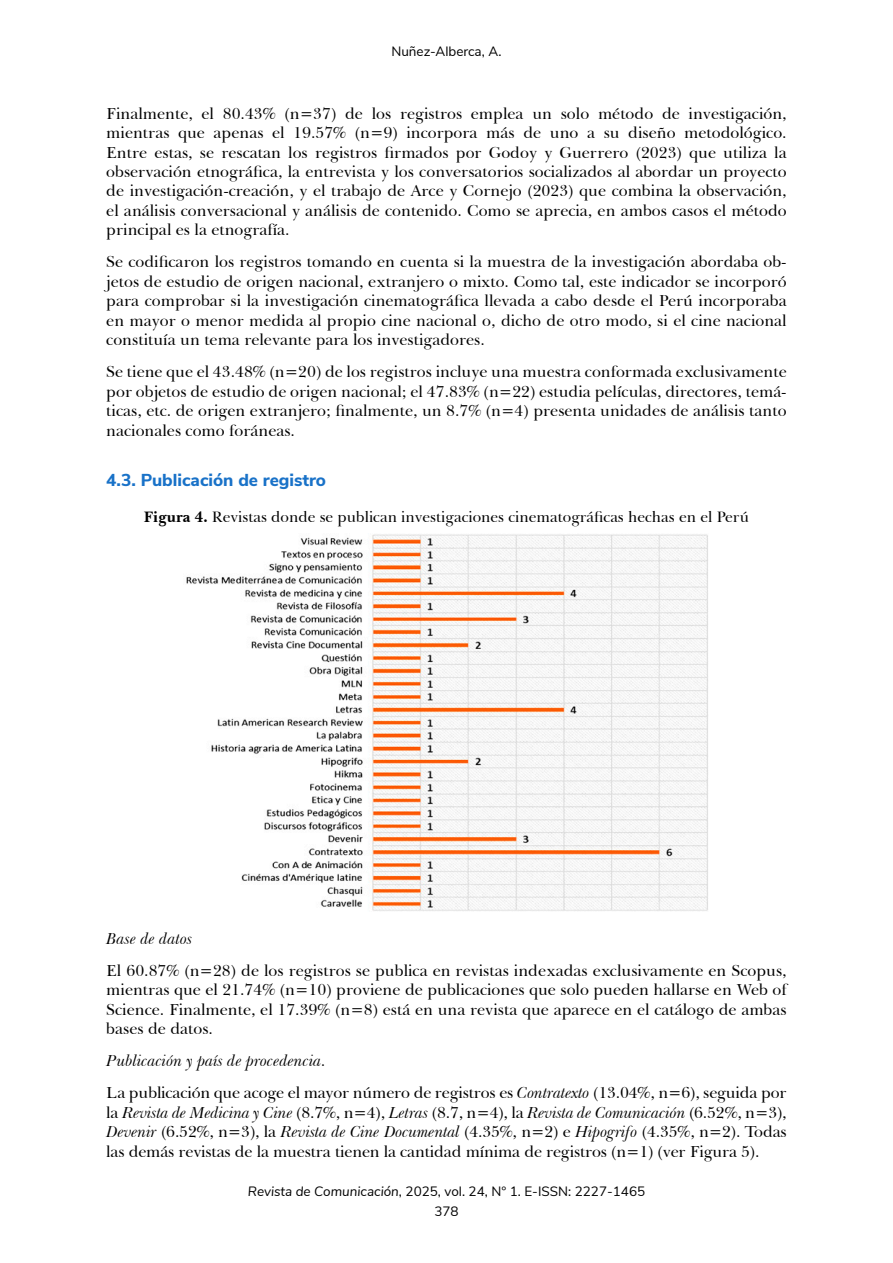
<style>
.page{position:relative;width:893px;height:1263px;background:#fff}
.page>*{position:absolute;margin:0;border:0;box-sizing:border-box;transform-origin:0 0}
.Subtítulo_2{font:800 17.25px "Nunito Sans";color:#1972c8}
.Texto{font:16.2px/19.5px "Baskerville BT";color:#000;text-align:justify}
.Texto-2{font:italic 16.2px "Baskerville BT";color:#000}
.Tabla-título{font:15.45px "Baskerville BT";color:#000}
.t1{font:13.5px/20.4px "Nunito Sans";color:#000;text-align:center}
.s1{font-weight:700}
.s2{font-style:italic}
</style>
<div class="page">
<img style="left:186px;top:534px;width:522px;height:377px">
<p class="t1" style="left:391px;top:40px;width:112px">Nuñez-Alberca, A.</p>
<p class="Texto" style="left:106px;top:103px;width:682px">Finalmente, el 80.43% (n=37) de los registros emplea un solo método de investigación, mientras que apenas el 19.57% (n=9) incorpora más de uno a su diseño metodológico.<br>Entre estas, se rescatan los registros firmados por Godoy y Guerrero (2023) que utiliza la observación etnográfica, la entrevista y los conversatorios socializados al abordar un proyecto de investigación-creación, y el trabajo de Arce y Cornejo (2023) que combina la observación, el análisis conversacional y análisis de contenido. Como se aprecia, en ambos casos el método principal es la etnografía.</p>
<p class="Texto" style="left:106px;top:252px;width:682px">Se codificaron los registros tomando en cuenta si la muestra de la investigación abordaba ob&shy;jetos de estudio de origen nacional, extranjero o mixto. Como tal, este indicador se incorporó para comprobar si la investigación cinematográfica llevada a cabo desde el Perú incorporaba en mayor o menor medida al propio cine nacional o, dicho de otro modo, si el cine nacional constituía un tema relevante para los investigadores.</p>
<p class="Texto" style="left:106px;top:362px;width:682px">Se tiene que el 43.48% (n=20) de los registros incluye una muestra conformada exclusivamente por objetos de estudio de origen nacional; el 47.83% (n=22) estudia películas, directores, temá&shy;ticas, etc. de origen extranjero; finalmente, un 8.7% (n=4) presenta unidades de análisis tanto nacionales como foráneas.</p>
<p class="Subtítulo_2" style="left:106px;top:468px;width:221px">4.3. Publicación de registro</p>
<p class="Tabla-título" style="left:144px;top:506px;width:607px"><span class="s1">Figura 4.</span> Revistas donde se publican investigaciones cinematográficas hechas en el Perú</p>
<p class="Texto-2" style="left:106px;top:927px;width:88px">Base de datos</p>
<p class="Texto" style="left:106px;top:960px;width:682px">El 60.87% (n=28) de los registros se publica en revistas indexadas exclusivamente en Scopus, mientras que el 21.74% (n=10) proviene de publicaciones que solo pueden hallarse en Web of Science. Finalmente, el 17.39% (n=8) está en una revista que aparece en el catálogo de ambas bases de datos.</p>
<p class="Texto-2" style="left:106px;top:1050px;width:221px">Publicación y país de procedencia.</p>
<p class="Texto" style="left:106px;top:1083px;width:682px">La publicación que acoge el mayor número de registros es <span class="s2">Contratexto</span> (13.04%, n=6), seguida por la <span class="s2">Revista de Medicina y Cine</span> (8.7%, n=4), <span class="s2">Letras</span> (8.7, n=4), la <span class="s2">Revista de Comunicación</span> (6.52%, n=3), <span class="s2">Devenir</span> (6.52%, n=3), la <span class="s2">Revista de Cine Documental</span> (4.35%, n=2) e <span class="s2">Hipogrifo</span> (4.35%, n=2). Todas las demás revistas de la muestra tienen la cantidad mínima de registros (n=1) (ver Figura 5).</p>
<p class="t1" style="left:248px;top:1180px;width:399px"><span class="s2">Revista de Comunicación</span>, 2025, vol. 24, N° 1. E-ISSN: 2227-1465<br>378</p>
</div>
